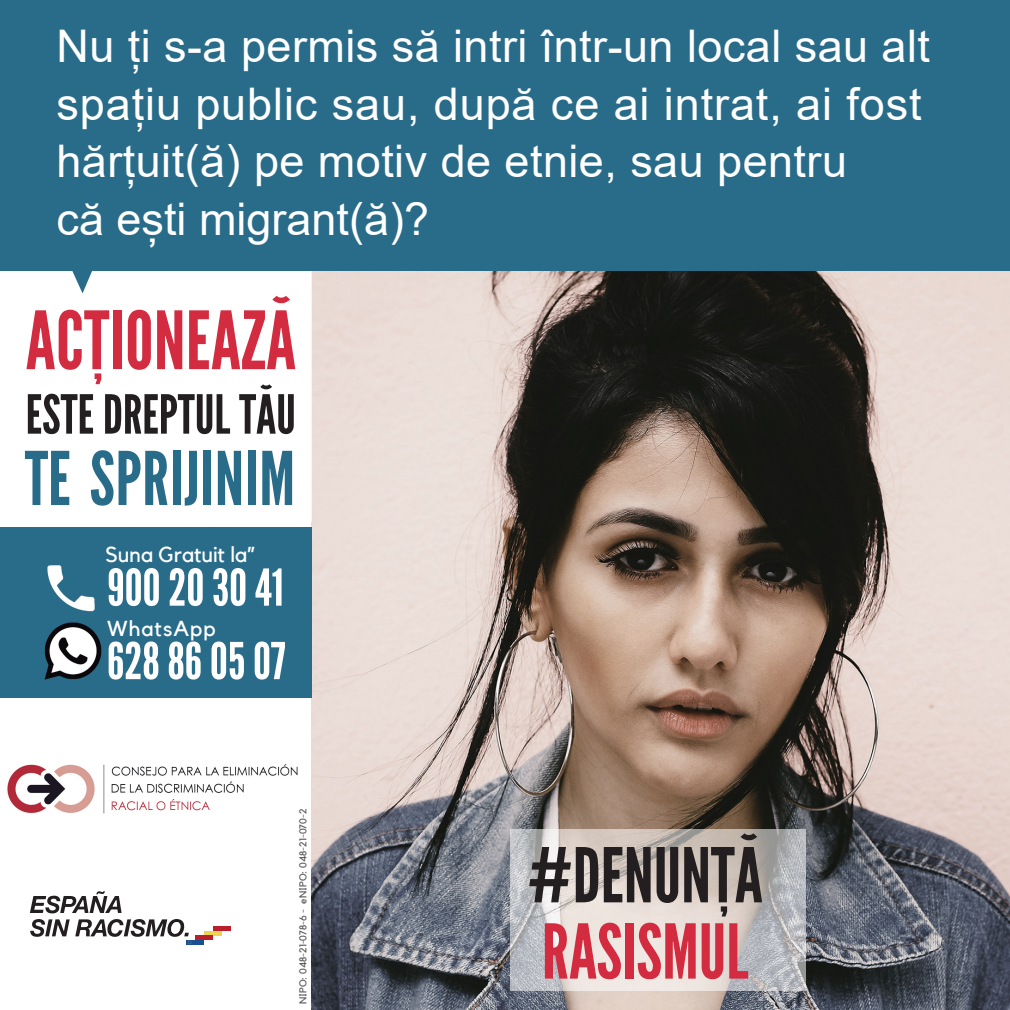
<style>
.page{position:relative;width:1010px;height:1010px;background:#fff}
.page>*{position:absolute;margin:0;border:0;box-sizing:border-box;transform-origin:0 0}
.t1{font:80px "League Gothic";letter-spacing:.005em;color:#d32b3f}
.t2{font:75.25px "League Gothic";color:#231f20}
.t3{font:75.25px "League Gothic";color:#d32b3f}
.t4{font:73.75px "League Gothic";letter-spacing:.01em;color:#296c89}
.t5{font:53.75px "League Gothic";color:#231f20}
.t6{font:50.62px "League Gothic";color:#fff}
.t7{font:45px/57.5px "Arial";letter-spacing:.01em;color:#fff}
.t8{font:21.62px "Kollektif";color:#fff}
.t9{font:21.62px "Kollektif";letter-spacing:.05em;color:#fff}
.t10{font:10px "Kollektif";color:#57585a}
</style>
<div class="page">
<img style="left:312px;top:271px;width:698px;height:739px">
<div style="left:0;top:0;width:1010px;height:271px;background:#296c89"></div>
<svg style="left:511px;top:829px;width:295px;height:161px;background:#d2ccc9"></svg>
<svg style="left:72px;top:271px;width:240px;height:252px"></svg>
<div style="left:0;top:528px;width:312px;height:170px;background:#296c89"></div>
<img style="left:44px;top:565px;width:58px;height:115px">
<hr style="left:186px;top:940px;width:18px;height:4px;background:#19508f">
<svg style="left:30px;top:891px;width:162px;height:53px"></svg>
<hr style="left:204px;top:931px;width:17px;height:4px;background:#efd253">
<hr style="left:195px;top:936px;width:18px;height:4px;background:#bc1f2c">
<div style="left:213px;top:926px;width:17px;height:5px;background:#bc1f2c"></div>
<img style="left:7px;top:764px;width:291px;height:50px">
<p class="t7" style="left:56px;top:17px;width:875px">Nu ți s-a permis să intri într-un local sau alt spațiu public sau, după ce ai intrat, ai fost hărțuit(ă) pe motiv de etnie, sau pentru</p>
<p class="t7" style="left:56px;top:190px;width:374px">că ești migrant(ă)?</p>
<p class="t1" style="left:26px;top:293px;width:272px">ACȚIONEAZĂ</p>
<p class="t5" style="left:26px;top:382px;width:272px">ESTE DREPTUL TĂU</p>
<p class="t4" style="left:25px;top:435px;width:272px">TE SPRIJINIM</p>
<p class="t8" style="left:105px;top:541px;width:151px">Suna Gratuit la”</p>
<p class="t6" style="left:107px;top:557px;width:178px">900 20 30 41</p>
<p class="t9" style="left:107px;top:615px;width:110px">WhatsApp</p>
<p class="t6" style="left:107px;top:631px;width:180px">628 86 05 07</p>
<p class="t10" style="left:297px;top:1004px;width:197px;rotate:-90deg">NIPO: 048-21-078-6 - eNIPO: 048-21-070-2</p>
<p class="t2" style="left:527px;top:831px;width:237px">#DENUNȚĂ</p>
<p class="t3" style="left:542px;top:907px;width:208px">RASISMUL</p>
</div>
